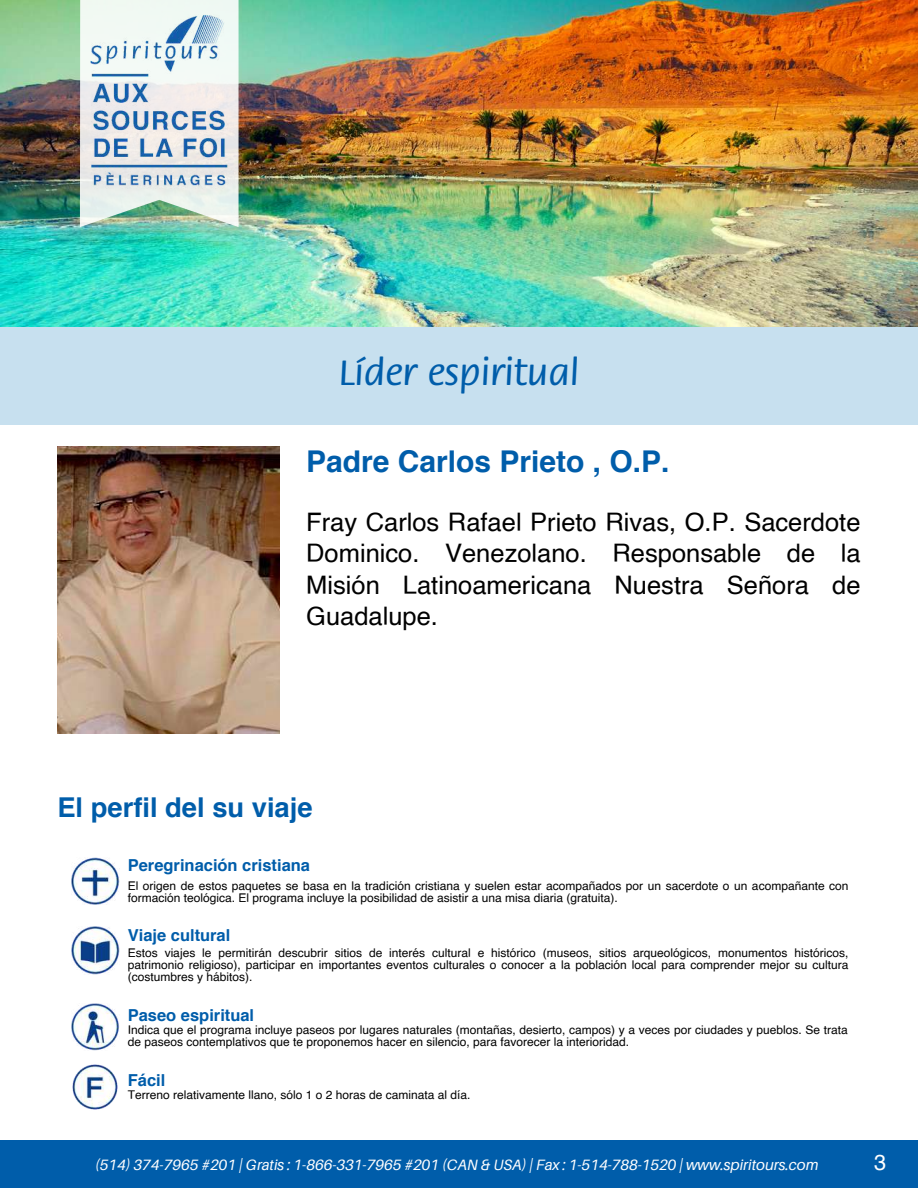
<style>
.page{position:relative;width:918px;height:1188px;background:#fff}
.page>*{position:absolute;margin:0;border:0;box-sizing:border-box;transform-origin:0 0}
.t1{font:500 38.85px "Flora Std";color:#005daa}
.t2{font:700 30px "Helvetica";color:#005daa}
.t3{font:700 27.3px "Helvetica";color:#005daa}
.t4{font:25.5px/31.5px "Helvetica";color:#000;text-align:justify}
.t5{font:21.75px "Helvetica";color:#fff}
.t6{font:700 16.5px "Helvetica";color:#005daa}
.t7{font:italic 15px "Aileron";color:#fff}
.t8{font:12px/12px "Helvetica";color:#000}
</style>
<div class="page">
<div style="left:0;top:1141px;width:918px;height:47px;background:#005daa"></div>
<div style="left:0;top:326px;width:918px;height:99px;background:#c7e0ef"></div>
<img style="left:0;top:0;width:918px;height:326px">
<img style="left:80px;top:0;width:159px;height:227px">
<img style="left:90px;top:11px;width:139px;height:179px">
<img style="left:72px;top:857px;width:47px;height:47px">
<img style="left:72px;top:927px;width:47px;height:47px">
<img style="left:72px;top:1003px;width:47px;height:48px">
<img style="left:57px;top:446px;width:222px;height:287px">
<img style="left:72px;top:1064px;width:46px;height:46px">
<h1 class="t1" style="left:339px;top:356px;width:242px">Líder espiritual</h1>
<h2 class="t2" style="left:306px;top:449px;width:365px">Padre Carlos Prieto , O.P.</h2>
<h3 class="t4" style="left:306px;top:508px;width:556px">Fray Carlos Rafael Prieto Rivas, O.P. Sacerdote Dominico. Venezolano. Responsable de la Misión Latinoamericana Nuestra Señora de Guadalupe.</h3>
<h3 class="t3" style="left:57px;top:796px;width:257px">El perfil del su viaje</h3>
<h3 class="t6" style="left:128px;top:858px;width:184px">Peregrinación cristiana</h3>
<p class="t8" style="left:128px;top:880px;width:722px">El origen de estos paquetes se basa en la tradición cristiana y suelen estar acompañados por un sacerdote o un acompañante con formación teológica. El programa incluye la posibilidad de asistir a una misa diaria (gratuita).</p>
<h3 class="t6" style="left:128px;top:928px;width:104px">Viaje cultural</h3>
<p class="t8" style="left:128px;top:947px;width:722px;text-align:justify">Estos viajes le permitirán descubrir sitios de interés cultural e histórico (museos, sitios arqueológicos, monumentos históricos, patrimonio religioso), participar en importantes eventos culturales o conocer a la población local para comprender mejor su cultura (costumbres y hábitos).</p>
<h3 class="t6" style="left:128px;top:1008px;width:128px">Paseo espiritual</h3>
<p class="t8" style="left:128px;top:1024px;width:722px">Indica que el programa incluye paseos por lugares naturales (montañas, desierto, campos) y a veces por ciudades y pueblos. Se trata de paseos contemplativos que te proponemos hacer en silencio, para favorecer la interioridad.</p>
<h3 class="t6" style="left:128px;top:1073px;width:39px">Fácil</h3>
<p class="t8" style="left:128px;top:1089px;width:344px">Terreno relativamente llano, sólo 1 o 2 horas de caminata al día.</p>
<p class="t7" style="left:95px;top:1155px;width:725px">(514) 374-7965 #201 | Gratis : 1-866-331-7965 #201 (CAN &amp; USA) | Fax : 1-514-788-1520 | www.spiritours.com</p>
<h3 class="t5" style="left:874px;top:1154px;width:14px">3</h3>
</div>
